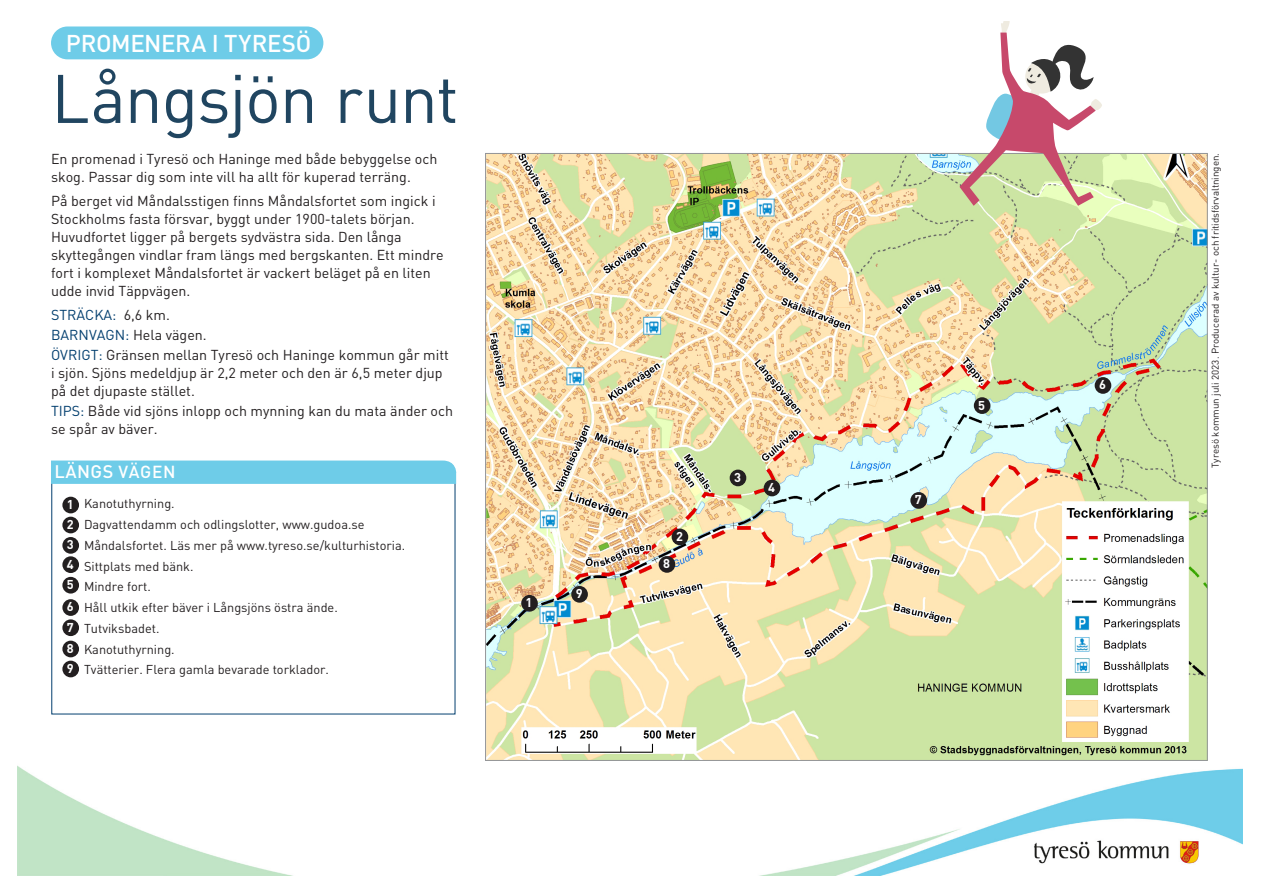
<style>
.page{position:relative;width:1263px;height:893px;background:#fff}
.page>*{position:absolute;margin:0;border:0;box-sizing:border-box;transform-origin:0 0}
.t1{font:67.5px "DIN";letter-spacing:-.02em;color:#204560}
.Promenadnamn{font:500 24px "DIN";letter-spacing:-.015em;color:#fff}
.t2{font:500 18px "DIN";letter-spacing:.025em;color:#fff}
.Bröd{font:14.25px/18px "DIN";color:#231f20}
.Sträcka_10_12{font:14.25px/18px "DIN";color:#231f20}
.Sträcka_10_12_2_före{font:14.25px "DIN";color:#033f6f}
.Efter_vägen{font:12.75px "DIN";color:#231f20}
.Siffra_liten{font:700 12.75px "DIN";color:#fff}
.t3{font:9.75px "DIN";color:#231f20}
.s1{color:#231f20}
.s2{color:#033f6f}
.s3{font-size:17.25px}
</style>
<div class="page">
<img style="left:17px;top:765px;width:1225px;height:111px">
<img style="left:487px;top:155px;width:719px;height:604px">
<svg style="left:51px;top:460px;width:406px;height:25px;background:#77cfe9"></svg>
<div style="left:62px;top:497px;width:17px;height:16px;background:#231f20;border-radius:50%"></div>
<div style="left:62px;top:517px;width:17px;height:16px;background:#231f20;border-radius:50%"></div>
<div style="left:62px;top:537px;width:17px;height:17px;background:#231f20;border-radius:50%"></div>
<div style="left:62px;top:556px;width:17px;height:17px;background:#231f20;border-radius:50%"></div>
<div style="left:62px;top:577px;width:17px;height:17px;background:#231f20;border-radius:50%"></div>
<div style="left:62px;top:599px;width:17px;height:17px;background:#231f20;border-radius:50%"></div>
<div style="left:62px;top:619px;width:17px;height:17px;background:#231f20;border-radius:50%"></div>
<div style="left:62px;top:641px;width:17px;height:16px;background:#231f20;border-radius:50%"></div>
<div style="left:62px;top:661px;width:17px;height:16px;background:#231f20;border-radius:50%"></div>
<div style="left:672px;top:529px;width:16px;height:16px;background:#231f20;border-radius:50%"></div>
<div style="left:730px;top:470px;width:16px;height:16px;background:#231f20;border-radius:50%"></div>
<div style="left:764px;top:480px;width:16px;height:16px;background:#231f20;border-radius:50%"></div>
<div style="left:974px;top:397px;width:16px;height:17px;background:#231f20;border-radius:50%"></div>
<div style="left:1095px;top:377px;width:16px;height:17px;background:#231f20;border-radius:50%"></div>
<div style="left:910px;top:492px;width:17px;height:17px;background:#231f20;border-radius:50%"></div>
<div style="left:51px;top:26px;width:272px;height:33px;background:#6ecce8;border-radius:16px"></div>
<div style="left:571px;top:586px;width:17px;height:17px;background:#231f20;border-radius:50%"></div>
<div style="left:521px;top:595px;width:17px;height:17px;background:#231f20;border-radius:50%"></div>
<div style="left:659px;top:556px;width:16px;height:17px;background:#231f20;border-radius:50%"></div>
<svg style="left:959px;top:22px;width:143px;height:184px"></svg>
<p class="Promenadnamn" style="left:66px;top:28px;width:247px">PROMENERA I TYRESÖ</p>
<p class="t1" style="left:51px;top:56px;width:409px">Långsjön runt</p>
<p class="Bröd" style="left:51px;top:150px;width:388px">En promenad i Tyresö och Haninge med både bebyggelse och skog. Passar dig som inte vill ha allt för kuperad terräng.</p>
<p class="Bröd" style="left:51px;top:192px;width:394px">På berget vid Måndalsstigen finns Måndalsfortet som ingick i Stockholms fasta försvar, byggt under 1900-talets början.<br>Huvudfortet ligger på bergets sydvästra sida. Den långa skyttegången vindlar fram längs med bergskanten. Ett mindre fort i komplexet Måndalsfortet är vackert beläget på en liten udde invid Täppvägen.</p>
<p class="Sträcka_10_12_2_före" style="left:51px;top:305px;width:120px">STRÄCKA: <span class="s1">6,6 km.</span></p>
<p class="Sträcka_10_12" style="left:51px;top:325px;width:157px"><span class="s2">BARNVAGN:</span> Hela vägen.</p>
<p class="Sträcka_10_12" style="left:51px;top:345px;width:399px"><span class="s2">ÖVRIGT:</span> Gränsen mellan Tyresö och Haninge kommun går mitt i sjön. Sjöns medeldjup är 2,2 meter och den är 6,5 meter djup på det djupaste stället.</p>
<p class="Sträcka_10_12" style="left:51px;top:401px;width:404px"><span class="s2">TIPS:</span> Både vid sjöns inlopp och mynning kan du mata änder och se spår av bäver.</p>
<p class="t2" style="left:55px;top:460px;width:122px">LÄNGS <span class="s3">VÄGEN</span></p>
<p class="Siffra_liten" style="left:67px;top:496px;width:8px">1</p>
<p class="Siffra_liten" style="left:67px;top:516px;width:8px">2</p>
<p class="Siffra_liten" style="left:67px;top:536px;width:8px">3</p>
<p class="Siffra_liten" style="left:67px;top:556px;width:8px">4</p>
<p class="Siffra_liten" style="left:67px;top:576px;width:8px">5</p>
<p class="Siffra_liten" style="left:67px;top:598px;width:8px">6</p>
<p class="Siffra_liten" style="left:67px;top:619px;width:8px">7</p>
<p class="Siffra_liten" style="left:67px;top:640px;width:8px">8</p>
<p class="Siffra_liten" style="left:67px;top:660px;width:8px">9</p>
<p class="Efter_vägen" style="left:84px;top:496px;width:92px">Kanotuthyrning.</p>
<p class="Efter_vägen" style="left:84px;top:517px;width:282px">Dagvattendamm och odlingslotter, www.gudoa.se</p>
<p class="Efter_vägen" style="left:84px;top:537px;width:323px">Måndalsfortet. Läs mer på www.tyreso.se/kulturhistoria.</p>
<p class="Efter_vägen" style="left:84px;top:558px;width:111px">Sittplats med bänk.</p>
<p class="Efter_vägen" style="left:84px;top:579px;width:68px">Mindre fort.</p>
<p class="Efter_vägen" style="left:84px;top:600px;width:255px">Håll utkik efter bäver i Långsjöns östra ände.</p>
<p class="Efter_vägen" style="left:84px;top:620px;width:77px">Tutviksbadet.</p>
<p class="Efter_vägen" style="left:84px;top:641px;width:92px">Kanotuthyrning.</p>
<p class="Efter_vägen" style="left:84px;top:662px;width:246px">Tvätterier. Flera gamla bevarade torklador.</p>
<p class="Siffra_liten" style="left:526px;top:594px;width:8px">1</p>
<p class="Siffra_liten" style="left:576px;top:585px;width:8px">9</p>
<p class="Siffra_liten" style="left:676px;top:528px;width:8px">2</p>
<p class="Siffra_liten" style="left:663px;top:555px;width:8px">8</p>
<p class="Siffra_liten" style="left:734px;top:469px;width:8px">3</p>
<p class="Siffra_liten" style="left:768px;top:479px;width:8px">4</p>
<p class="Siffra_liten" style="left:915px;top:491px;width:8px">7</p>
<p class="Siffra_liten" style="left:978px;top:397px;width:8px">5</p>
<p class="Siffra_liten" style="left:1099px;top:376px;width:8px">6</p>
<p class="t3" style="left:1209px;top:468px;width:316px;rotate:-90deg">Tyresö kommun juli 2023. Producerad av kultur- och fritidsförvaltningen.</p>
</div>
